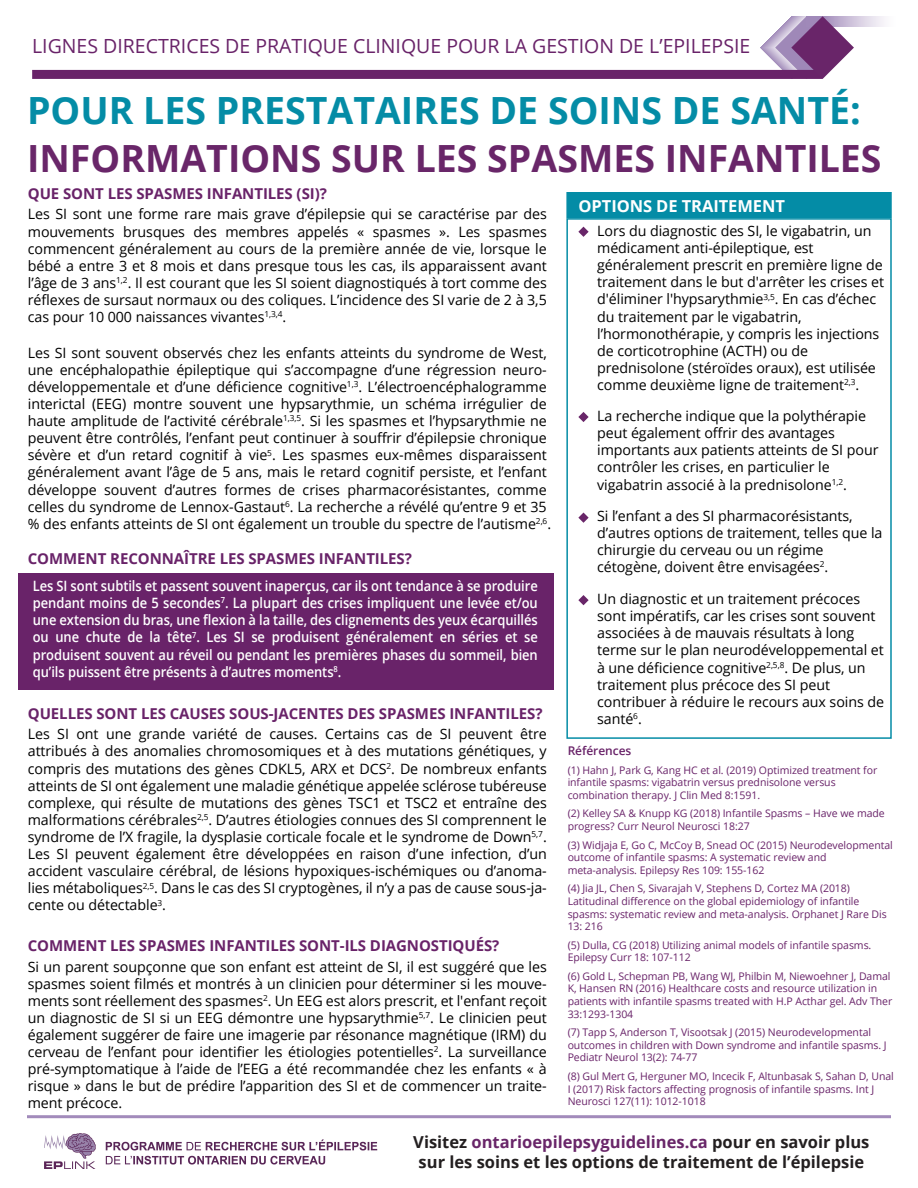
<style>
.page{position:relative;width:918px;height:1188px;background:#fff}
.page>*{position:absolute;margin:0;border:0;box-sizing:border-box;transform-origin:0 0}
.t1{font:700 37.5px "Open Sans";color:#692669}
.t2{font:700 37.5px "Open Sans";color:#048ca6}
.t3{font:19.5px "Open Sans";color:#692369}
.t4{font:700 16.5px/19.8px "Open Sans";color:#231f20;text-align:center}
.t5{font:700 16.5px "Open Sans";letter-spacing:-.005em;color:#fff}
.t6{font:700 15px "Open Sans";letter-spacing:-.005em;color:#692369}
.t7{font:14.25px/17.1px "Open Sans";letter-spacing:-.005em;color:#000}
.t8{font:600 14.25px/17.1px "Open Sans";letter-spacing:-.005em;color:#fff;text-align:justify;scale:.91 1}
.t9{font:600 12px "Open Sans";letter-spacing:-.005em;color:#692369}
.t10{font:10.5px/12.6px "Open Sans";letter-spacing:-.005em;color:#692369}
.s1{color:#692669}
</style>
<div class="page">
<svg style="left:578px;top:227px;width:11px;height:10px"></svg>
<svg style="left:578px;top:412px;width:11px;height:10px"></svg>
<div style="left:566px;top:192px;width:326px;height:26px;background:#048ca6"></div>
<div style="left:566px;top:218px;width:326px;height:521px;border:2px solid #048ca6"></div>
<hr style="left:27px;top:1115px;width:864px;height:3px;background:#a28bbb">
<svg style="left:578px;top:513px;width:11px;height:10px"></svg>
<svg style="left:578px;top:595px;width:11px;height:10px"></svg>
<div style="left:18px;top:573px;width:535px;height:117px;background:#692369"></div>
<svg style="left:854px;top:16px;width:30px;height:11px"></svg>
<div style="left:32px;top:70px;width:791px;height:9px;background:#692369"></div>
<svg style="left:760px;top:16px;width:94px;height:63px"></svg>
<img style="left:44px;top:1133px;width:334px;height:36px">
<h2 class="t3" style="left:32px;top:33px;width:720px">LIGNES DIRECTRICES DE PRATIQUE CLINIQUE POUR LA GESTION DE L’EPILEPSIE</h2>
<h1 class="t2" style="left:27px;top:84px;width:835px">POUR LES PRESTATAIRES DE SOINS DE SANTÉ:</h1>
<h1 class="t1" style="left:27px;top:132px;width:856px">INFORMATIONS SUR LES SPASMES INFANTILES</h1>
<p class="t6" style="left:28px;top:183px;width:301px">QUE SONT LES SPASMES INFANTILES (SI)?</p>
<p class="t7" style="left:28px;top:205px;width:521px;text-align:justify">Les SI sont une forme rare mais grave d’épilepsie qui se caractérise par des mouvements brusques des membres appelés « spasmes ». Les spasmes commencent généralement au cours de la première année de vie, lorsque le bébé a entre 3 et 8 mois et dans presque tous les cas, ils apparaissent avant l’âge de 3 ans<sup>1,2</sup>. Il est courant que les SI soient diagnostiqués à tort comme des réflexes de sursaut normaux ou des coliques. L’incidence des SI varie de 2 à 3,5 cas pour 10 000 naissances vivantes<sup>1,3,4</sup>.</p>
<p class="t7" style="left:28px;top:344px;width:525px">Les SI sont souvent observés chez les enfants atteints du syndrome de West, une encéphalopathie épileptique qui s’accompagne d’une régression neuro&shy;développementale et d’une déficience cognitive<sup>1,3</sup>. L’électroencéphalogramme interictal (EEG) montre souvent une hypsarythmie, un schéma irrégulier de haute amplitude de l’activité cérébrale<sup>1,3,5</sup>. Si les spasmes et l’hypsarythmie ne peuvent être contrôlés, l’enfant peut continuer à souffrir d’épilepsie chronique sévère et d’un retard cognitif à vie<sup>5</sup>. Les spasmes eux-mêmes disparaissent généralement avant l’âge de 5 ans, mais le retard cognitif persiste, et l’enfant développe souvent d’autres formes de crises pharmacorésistantes, comme celles du syndrome de Lennox-Gastaut<sup>6</sup>. La recherche a révélé qu’entre 9 et 35 % des enfants atteints de SI ont également un trouble du spectre de l’autisme<sup>2,6</sup>.</p>
<p class="t6" style="left:28px;top:548px;width:386px">COMMENT RECONNAÎTRE LES SPASMES INFANTILES?</p>
<p class="t5" style="left:579px;top:194px;width:208px">OPTIONS DE TRAITEMENT</p>
<p class="t7" style="left:597px;top:222px;width:288px">Lors du diagnostic des SI, le vigabatrin, un médicament anti-épileptique, est généralement prescrit en première ligne de traitement dans le but d'arrêter les crises et d'éliminer l'hypsarythmie<sup>3,5</sup>. En cas d’échec du traitement par le vigabatrin, l’hormonothérapie, y compris les injections de corticotrophine (ACTH) ou de prednisolone (stéroïdes oraux), est utilisée comme deuxième ligne de traitement<sup>2,3</sup>.</p>
<p class="t7" style="left:597px;top:407px;width:283px">La recherche indique que la polythérapie peut également offrir des avantages importants aux patients atteints de SI pour contrôler les crises, en particulier le vigabatrin associé à la prednisolone<sup>1,2</sup>.</p>
<p class="t7" style="left:597px;top:507px;width:287px">Si l’enfant a des SI pharmacorésistants, d’autres options de traitement, telles que la chirurgie du cerveau ou un régime cétogène, doivent être envisagées<sup>2</sup>.</p>
<p class="t7" style="left:597px;top:590px;width:288px">Un diagnostic et un traitement précoces sont impératifs, car les crises sont souvent associées à de mauvais résultats à long terme sur le plan neurodéveloppemental et à une déficience cognitive<sup>2,5,8</sup>. De plus, un traitement plus précoce des SI peut contribuer à réduire le recours aux soins de santé<sup>6</sup>.</p>
<p class="t8" style="left:33px;top:577px;width:557px">Les SI sont subtils et passent souvent inaperçus, car ils ont tendance à se produire pendant moins de 5 secondes<sup>7</sup>. La plupart des crises impliquent une levée et/ou une extension du bras, une flexion à la taille, des clignements des yeux écarquillés ou une chute de la tête<sup>7</sup>. Les SI se produisent généralement en séries et se produisent souvent au réveil ou pendant les premières phases du sommeil, bien qu’ils puissent être présents à d’autres moments<sup>8</sup>.</p>
<p class="t6" style="left:28px;top:703px;width:516px">QUELLES SONT LES CAUSES SOUS-JACENTES DES SPASMES INFANTILES?</p>
<p class="t7" style="left:28px;top:725px;width:521px;text-align:justify">Les SI ont une grande variété de causes. Certains cas de SI peuvent être attribués à des anomalies chromosomiques et à des mutations génétiques, y compris des mutations des gènes CDKL5, ARX et DCS<sup>2</sup>. De nombreux enfants atteints de SI ont également une maladie génétique appelée sclérose tubéreuse complexe, qui résulte de mutations des gènes TSC1 et TSC2 et entraîne des malformations cérébrales<sup>2,5</sup>. D’autres étiologies connues des SI comprennent le syndrome de l’X fragile, la dysplasie corticale focale et le syndrome de Down<sup>5,7</sup>.<br>Les SI peuvent également être développées en raison d’une infection, d’un accident vasculaire cérébral, de lésions hypoxiques-ischémiques ou d’anoma&shy;lies métaboliques<sup>2,5</sup>. Dans le cas des SI cryptogènes, il n’y a pas de cause sous-ja&shy;cente ou détectable<sup>3</sup>.</p>
<p class="t6" style="left:28px;top:935px;width:473px">COMMENT LES SPASMES INFANTILES SONT-ILS DIAGNOSTIQUÉS?</p>
<p class="t7" style="left:28px;top:957px;width:521px;text-align:justify">Si un parent soupçonne que son enfant est atteint de SI, il est suggéré que les spasmes soient filmés et montrés à un clinicien pour déterminer si les mouve&shy;ments sont réellement des spasmes<sup>2</sup>. Un EEG est alors prescrit, et l'enfant reçoit un diagnostic de SI si un EEG démontre une hypsarythmie<sup>5,7</sup>. Le clinicien peut également suggérer de faire une imagerie par résonance magnétique (IRM) du cerveau de l’enfant pour identifier les étiologies potentielles<sup>2</sup>. La surveillance pré-symptomatique à l’aide de l’EEG a été recommandée chez les enfants « à risque » dans le but de prédire l’apparition des SI et de commencer un traite&shy;ment précoce.</p>
<p class="t9" style="left:568px;top:742px;width:65px">Références</p>
<p class="t10" style="left:568px;top:763px;width:311px">(1) Hahn J, Park G, Kang HC et al. (2019) Optimized treatment for infantile spasms: vigabatrin versus prednisolone versus combination therapy. J Clin Med 8:1591.</p>
<p class="t10" style="left:568px;top:807px;width:319px">(2) Kelley SA &amp; Knupp KG (2018) Infantile Spasms – Have we made progress? Curr Neurol Neurosci 18:27</p>
<p class="t10" style="left:568px;top:838px;width:327px">(3) Widjaja E, Go C, McCoy B, Snead OC (2015) Neurodevelopmental outcome of infantile spasms: A systematic review and meta-analysis. Epilepsy Res 109: 155-162</p>
<p class="t10" style="left:568px;top:882px;width:321px">(4) Jia JL, Chen S, Sivarajah V, Stephens D, Cortez MA (2018)<br>Latitudinal difference on the global epidemiology of infantile spasms: systematic review and meta-analysis. Orphanet J Rare Dis 13: 216</p>
<p class="t10" style="left:568px;top:938px;width:305px">(5) Dulla, CG (2018) Utilizing animal models of infantile spasms.<br>Epilepsy Curr 18: 107-112</p>
<p class="t10" style="left:568px;top:970px;width:326px">(6) Gold L, Schepman PB, Wang WJ, Philbin M, Niewoehner J, Damal K, Hansen RN (2016) Healthcare costs and resource utilization in patients with infantile spasms treated with H.P Acthar gel. Adv Ther 33:1293-1304</p>
<p class="t10" style="left:568px;top:1026px;width:321px">(7) Tapp S, Anderson T, Visootsak J (2015) Neurodevelopmental outcomes in children with Down syndrome and infantile spasms. J<br>Pediatr Neurol 13(2): 74-77</p>
<p class="t10" style="left:568px;top:1070px;width:328px">(8) Gul Mert G, Herguner MO, Incecik F, Altunbasak S, Sahan D, Unal<br>I (2017) Risk factors affecting prognosis of infantile spasms. Int J<br>Neurosci 127(11): 1012-1018</p>
<p class="t4" style="left:413px;top:1132px;width:458px">Visitez <span class="s1">ontarioepilepsyguidelines.ca</span> pour en savoir plus sur les soins et les options de traitement de l’épilepsie</p>
</div>
